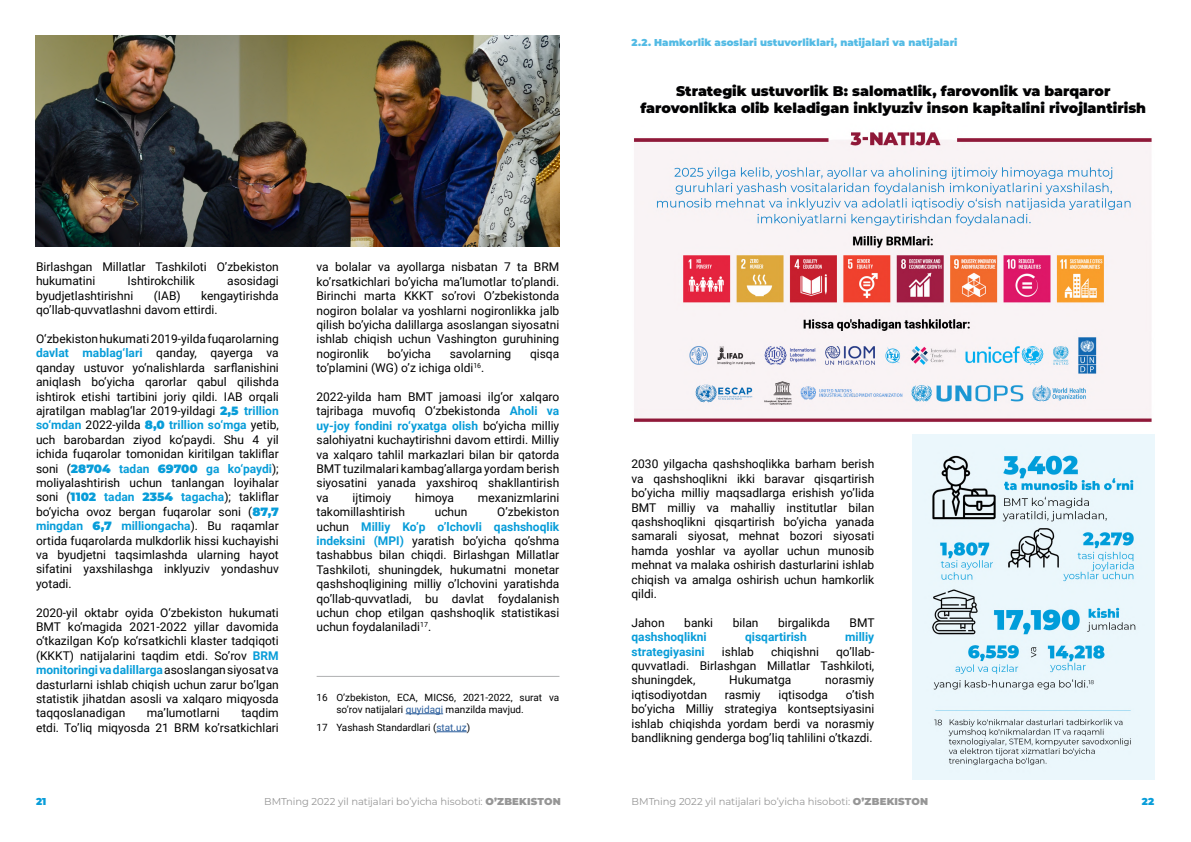
<style>
.page{position:relative;width:1191px;height:842px;background:#fff}
.page>*{position:absolute;margin:0;border:0;box-sizing:border-box;transform-origin:0 0}
.t1{font:900 14px/16.8px "Montserrat";color:#020203;text-align:center}
.t2{font:12px/14.4px "Roboto";color:#000;text-align:justify}
.t3{font:700 12px "Roboto";color:#089dd9}
.t4{font:10px/12px "Roboto";color:#000}
.t5{font:10px "Montserrat";letter-spacing:-.005em;color:#969696}
.t6{font:900 10px "Montserrat";letter-spacing:.01em;color:#089dd9}
.s1{font-weight:700;color:#089dd9}
.s2{font-family:"Montserrat";font-weight:900;color:#089dd9}
.s3{color:#275b9b}
.s4{font-weight:900}
</style>
<div class="page">
<hr style="left:406px;top:713px;width:37px;height:1px;background:#275b9b">
<hr style="left:436px;top:731px;width:31px;height:1px;background:#275b9b">
<hr style="left:317px;top:676px;width:242px;height:1px;background:#afb0b1">
<img style="left:36px;top:35px;width:523px;height:211px">
<img style="left:634px;top:132px;width:521px;height:303px">
<img style="left:912px;top:435px;width:243px;height:345px">
<p class="t6" style="left:631px;top:35px;width:327px">2.2. Hamkorlik asoslari ustuvorliklari, natijalari va natijalari</p>
<p class="t2" style="left:36px;top:259px;width:244px">Birlashgan Millatlar Tashkiloti O’zbekiston hukumatini</p>
<p class="t2" style="left:128px;top:273px;width:69px">Ishtirokchilik</p>
<p class="t2" style="left:227px;top:273px;width:53px">asosidagi</p>
<p class="t2" style="left:36px;top:288px;width:99px">byudjetlashtirishni</p>
<p class="t2" style="left:154px;top:288px;width:28px">(IAB)</p>
<p class="t2" style="left:36px;top:288px;width:244px;text-indent:165px">kengaytirishda qo’llab-quvvatlashni davom ettirdi.</p>
<p class="t2" style="left:36px;top:331px;width:244px">O‘zbekiston hukumati 2019-yilda fuqarolarning <span class="s1">davlat mablag‘lari</span> qanday, qayerga va qanday ustuvor yo‘nalishlarda sarflanishini aniqlash bo‘yicha qarorlar qabul qilishda ishtirok etishi tartibini joriy qildi. IAB orqali ajratilgan mablag‘lar 2019-yildagi <span class="s2">2,5</span> <span class="s1">trillion so‘mdan</span> 2022-yilda <span class="s2">8,0</span> <span class="s1">trillion so‘mga</span> yetib, uch barobardan ziyod ko‘paydi. Shu 4 yil ichida fuqarolar tomonidan kiritilgan takliflar soni (<span class="s2">28704</span> <span class="s1">tadan</span> <span class="s2">69700</span> <span class="s1">ga ko‘paydi</span>); moliyalashtirish uchun tanlangan loyihalar soni (<span class="s2">1102</span> <span class="s1">tadan</span> <span class="s2">2354</span> <span class="s1">tagacha</span>); takliflar bo‘yicha ovoz bergan fuqarolar soni (<span class="s2">87,7 </span><span class="s1">mingdan</span> <span class="s2">6,7</span> <span class="s1">milliongacha</span>). Bu raqamlar ortida fuqarolarda mulkdorlik hissi kuchayishi va byudjetni taqsimlashda ularning hayot sifatini yaxshilashga inklyuziv yondashuv yotadi.</p>
<p class="t2" style="left:36px;top:605px;width:244px">2020-yil oktabr oyida O‘zbekiston hukumati BMT ko‘magida 2021-2022 yillar davomida o‘tkazilgan Ko‘p ko‘rsatkichli klaster tadqiqoti (KKKT) natijalarini taqdim etdi. So’rov <span class="s1">BRM monitoringi va dalillarga</span> asoslangan siyosat va dasturlarni ishlab chiqish uchun zarur bo’lgan statistik jihatdan asosli va xalqaro miqyosda taqqoslanadigan</p>
<p class="t2" style="left:36px;top:705px;width:244px;text-align:right">taqdim<br>etdi. To’liq miqyosda 21 BRM ko’rsatkichlari</p>
<p class="t2" style="left:147px;top:705px;width:75px">ma’lumotlarni</p>
<p class="t2" style="left:316px;top:259px;width:244px">va bolalar va ayollarga nisbatan 7 ta BRM ko’rsatkichlari bo’yicha ma’lumotlar to’plandi.<br>Birinchi marta KKKT so’rovi O’zbekistonda nogiron bolalar va yoshlarni nogironlikka jalb qilish bo’yicha dalillarga asoslangan siyosatni ishlab chiqish uchun Vashington guruhining nogironlik</p>
<p class="t2" style="left:387px;top:346px;width:45px">bo’yicha</p>
<p class="t2" style="left:450px;top:346px;width:63px">savolarning</p>
<p class="t2" style="left:530px;top:346px;width:31px">qisqa</p>
<p class="t2" style="left:316px;top:360px;width:169px">to’plamini (WG) o’z ichiga oldi<sup>16</sup>.</p>
<p class="t2" style="left:316px;top:389px;width:244px">2022-yilda ham BMT jamoasi ilg‘or xalqaro tajribaga muvofiq O‘zbekistonda <span class="s1">Aholi va uy-joy fondini ro‘yxatga olish</span> bo‘yicha milliy salohiyatni kuchaytirishni davom ettirdi. Milliy va xalqaro tahlil markazlari bilan bir qatorda BMT tuzilmalari kambag’allarga yordam berish siyosatini yanada yaxshiroq shakllantirish va</p>
<p class="t2" style="left:353px;top:490px;width:40px">ijtimoiy</p>
<p class="t2" style="left:415px;top:490px;width:40px">himoya</p>
<p class="t2" style="left:478px;top:490px;width:83px">mexanizmlarini</p>
<p class="t2" style="left:316px;top:504px;width:90px">takomillashtirish</p>
<p class="t2" style="left:435px;top:504px;width:34px">uchun</p>
<p class="t2" style="left:316px;top:504px;width:244px;text-indent:181px">O’zbekiston uchun <span class="s1">Milliy Ko’p o’lchovli qashshoqlik indeksini (MPI)</span> yaratish bo’yicha qo’shma tashabbus bilan chiqdi. Birlashgan Millatlar Tashkiloti, shuningdek, hukumatni monetar qashshoqligining milliy o’lchovini yaratishda qo’llab-quvvatladi, bu davlat foydalanish uchun chop etilgan qashshoqlik statistikasi uchun foydalaniladi<sup>17</sup>.</p>
<p class="t4" style="left:317px;top:691px;width:13px">16</p>
<p class="t4" style="left:317px;top:721px;width:13px">17</p>
<p class="t4" style="left:336px;top:691px;width:224px">O’zbekiston, ECA, MICS6, 2021-2022, surat va so’rov natijalari <span class="s3">quyidagi</span> manzilda mavjud.</p>
<p class="t4" style="left:336px;top:721px;width:135px">Yashash Standardlari (<span class="s3">stat.uz</span>)</p>
<p class="t1" style="left:640px;top:82px;width:507px">Strategik ustuvorlik B: salomatlik, farovonlik va barqaror farovonlikka olib keladigan inklyuziv inson kapitalini rivojlantirish</p>
<p class="t2" style="left:631px;top:456px;width:244px">2030 yilgacha qashshoqlikka barham berish va qashshoqlikni ikki baravar qisqartirish bo’yicha milliy maqsadlarga erishish yo’lida BMT milliy va mahalliy institutlar bilan qashshoqlikni qisqartirish bo’yicha yanada samarali siyosat, mehnat bozori siyosati hamda yoshlar va ayollar uchun munosib mehnat va malaka oshirish dasturlarini ishlab chiqish va amalga oshirish uchun hamkorlik qildi.</p>
<p class="t2" style="left:631px;top:615px;width:35px">Jahon</p>
<p class="t2" style="left:684px;top:615px;width:30px">banki</p>
<p class="t2" style="left:733px;top:615px;width:27px">bilan</p>
<p class="t2" style="left:778px;top:615px;width:53px">birgalikda</p>
<p class="t2" style="left:849px;top:615px;width:26px">BMT</p>
<p class="t3" style="left:631px;top:629px;width:77px">qashshoqlikni</p>
<p class="t3" style="left:745px;top:629px;width:63px">qisqartirish</p>
<p class="t3" style="left:845px;top:629px;width:31px">milliy</p>
<p class="t3" style="left:631px;top:643px;width:75px">strategiyasini</p>
<p class="t2" style="left:722px;top:644px;width:33px">ishlab</p>
<p class="t2" style="left:771px;top:644px;width:49px">chiqishni</p>
<p class="t2" style="left:631px;top:644px;width:244px;text-indent:205px">qo’llab&shy;quvvatladi. Birlashgan Millatlar Tashkiloti, shuningdek,</p>
<p class="t2" style="left:729px;top:672px;width:64px">Hukumatga</p>
<p class="t2" style="left:825px;top:672px;width:51px">norasmiy</p>
<p class="t2" style="left:631px;top:687px;width:244px;text-indent:214px">o’tish bo’yicha Milliy strategiya kontseptsiyasini ishlab chiqishda yordam berdi va norasmiy bandlikning genderga bog’liq tahlilini o’tkazdi.</p>
<p class="t2" style="left:631px;top:687px;width:77px">iqtisodiyotdan</p>
<p class="t2" style="left:725px;top:687px;width:37px">rasmiy</p>
<p class="t2" style="left:778px;top:687px;width:51px">iqtisodga</p>
<p class="t6" style="left:36px;top:794px;width:12px">21</p>
<p class="t5" style="left:264px;top:794px;width:298px">BMTning 2022 yil natijalari bo’yicha hisoboti: <span class="s4">O’ZBEKISTON</span></p>
<p class="t5" style="left:631px;top:794px;width:298px">BMTning 2022 yil natijalari bo’yicha hisoboti: <span class="s4">O’ZBEKISTON</span></p>
<p class="t6" style="left:1141px;top:794px;width:14px">22</p>
</div>
